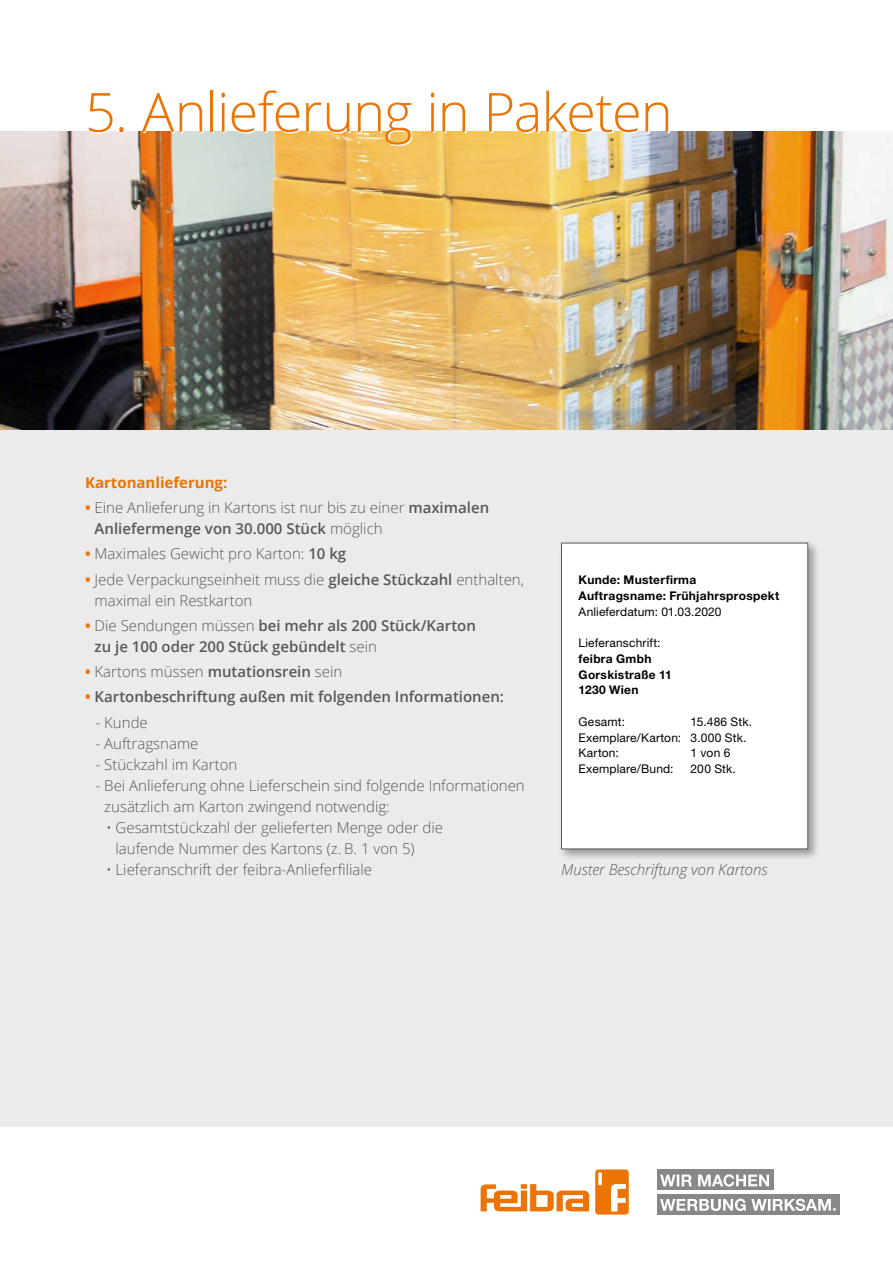
<style>
.page{position:relative;width:893px;height:1263px;background:#fff}
.page>*{position:absolute;margin:0;border:0;box-sizing:border-box;transform-origin:0 0}
.t1{font:300 54px "Open Sans";letter-spacing:-.015em;color:#ec7405}
.t2{font:300 15px/21px "Open Sans";color:#58585a}
.t3{font:600 15px/21px "Open Sans";color:#58585a}
.t4{font:italic 300 15px "Open Sans";color:#58585a}
.t5{font:700 15px "Open Sans";color:#ec7405}
.t6{font:12px/15.8px "Helvetica Neue";letter-spacing:.015em;color:#000}
.t7{font:700 12px/15.8px "Helvetica Neue";letter-spacing:.025em;color:#000}
.s1{font-weight:700;color:#ec7405}
.s2{font-weight:600}
.s3{font-weight:300}
</style>
<div class="page">
<div style="left:657px;top:1169px;width:116px;height:21px;background:#87888a"></div>
<div style="left:657px;top:1194px;width:183px;height:21px;background:#87888a"></div>
<svg style="left:660px;top:1174px;width:109px;height:12px"></svg>
<svg style="left:660px;top:1199px;width:176px;height:12px"></svg>
<div style="left:595px;top:1169px;width:34px;height:45px;background:#ec7405;border-radius:3px"></div>
<svg style="left:481px;top:1184px;width:108px;height:27px"></svg>
<svg style="left:611px;top:1184px;width:15px;height:27px"></svg>
<svg style="left:598px;top:1172px;width:4px;height:13px"></svg>
<div style="left:0;top:132px;width:893px;height:995px;background:#ebebec"></div>
<img style="left:0;top:132px;width:893px;height:297px">
<svg style="left:90px;top:131px;width:579px;height:15px"></svg>
<div style="left:558px;top:540px;width:262px;height:320px;background:#000;opacity:.35"></div>
<div style="left:561px;top:543px;width:247px;height:306px;background:#fff"></div>
<div style="left:561px;top:543px;width:247px;height:306px;border:1px solid #58585a"></div>
<h1 class="t1" style="left:85px;top:75px;width:589px">5. Anlieferung in Paketen</h1>
<p class="t5" style="left:85px;top:472px;width:144px">Kartonanlieferung:</p>
<p class="t2" style="left:95px;top:497px;width:396px;text-indent:-10px"><span class="s1">•</span> Eine Anlieferung in Kartons ist nur bis zu einer <span class="s2">maximalen<br>Anliefermenge von 30.000 Stück</span> möglich</p>
<p class="t2" style="left:85px;top:543px;width:263px"><span class="s1">•</span> Maximales Gewicht pro Karton: <span class="s2">10 kg</span></p>
<p class="t2" style="left:95px;top:568px;width:431px;text-indent:-10px"><span class="s1">•</span> Jede Verpackungseinheit muss die <span class="s2">gleiche Stückzahl</span> enthalten, maximal ein Restkarton</p>
<p class="t3" style="left:95px;top:614px;width:383px;text-indent:-10px"><span class="s1">•</span> <span class="s3">Die Sendungen müssen</span> bei mehr als 200 Stück/Karton zu je 100 oder 200 Stück gebündelt <span class="s3">sein</span></p>
<p class="t2" style="left:85px;top:661px;width:259px"><span class="s1">•</span> Kartons müssen <span class="s2">mutationsrein</span> sein</p>
<p class="t3" style="left:85px;top:686px;width:420px"><span class="s1">•</span> Kartonbeschriftung außen mit folgenden Informationen:</p>
<p class="t2" style="left:96px;top:711px;width:54px">- Kunde</p>
<p class="t2" style="left:96px;top:732px;width:105px">- Auftragsname</p>
<p class="t2" style="left:96px;top:753px;width:143px">- Stückzahl im Karton</p>
<p class="t2" style="left:104px;top:774px;width:422px;text-indent:-9px">- Bei Anlieferung ohne Lieferschein sind folgende Informationen zusätzlich am Karton zwingend notwendig:</p>
<p class="t2" style="left:116px;top:816px;width:329px;text-indent:-10px">• Gesamtstückzahl der gelieferten Menge oder die laufende Nummer des Kartons (z. B. 1 von 5)</p>
<p class="t2" style="left:106px;top:858px;width:268px">• Lieferanschrift der feibra-Anlieferfiliale</p>
<p class="t7" style="left:579px;top:572px;width:202px">Kunde: Musterfirma<br>Auftragsname: Frühjahrsprospekt</p>
<p class="t6" style="left:579px;top:603px;width:144px">Anlieferdatum: 01.03.2020</p>
<p class="t6" style="left:579px;top:635px;width:84px">Lieferanschrift:</p>
<p class="t7" style="left:579px;top:650px;width:95px">feibra Gmbh<br>Gorskistraße 11<br>1230 Wien</p>
<p class="t6" style="left:579px;top:713px;width:48px">Gesamt:</p>
<p class="t6" style="left:579px;top:713px;width:175px;text-indent:112px">15.486 Stk.<br>Exemplare/Karton: 3.000 Stk.<br>Karton:</p>
<p class="t6" style="left:691px;top:745px;width:41px">1 von 6</p>
<p class="t6" style="left:579px;top:761px;width:96px">Exemplare/Bund:</p>
<p class="t6" style="left:691px;top:761px;width:47px">200 Stk.</p>
<p class="t4" style="left:561px;top:859px;width:208px">Muster Beschriftung von Kartons</p>
</div>
